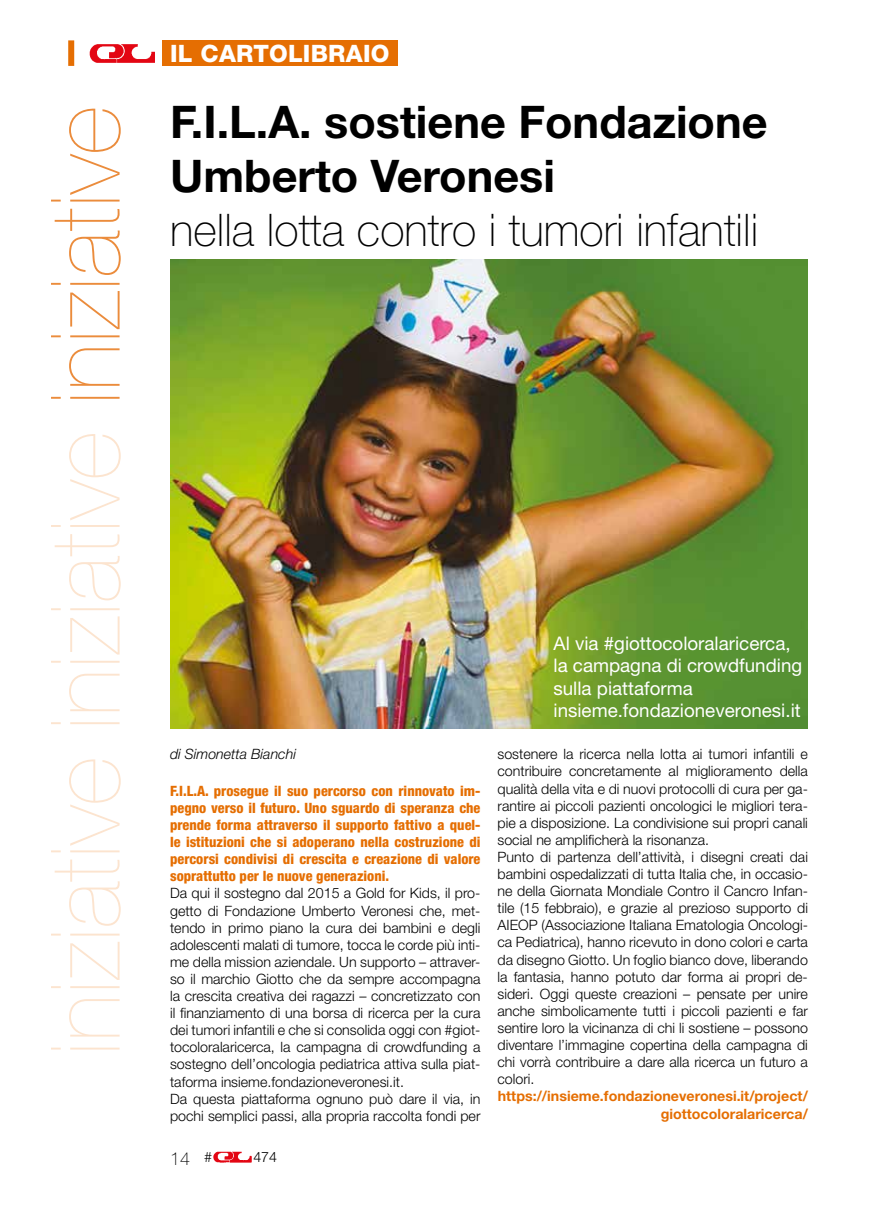
<style>
.page{position:relative;width:893px;height:1212px;background:#fff}
.page>*{position:absolute;margin:0;border:0;box-sizing:border-box;transform-origin:0 0}
.t1{font:200 96px "Helvetica Neue LT Std";letter-spacing:.005em;color:#fce4cf}
.t2{font:700 45px/54px "Helvetica Neue LT Std";color:#000}
.t3{font:100 45px "Helvetica Neue LT Std";color:#000}
.t4{font:800 24px "Helvetica Neue LT Std";letter-spacing:.01em;color:#fff}
.t5{font:18.75px/22.5px "Helvetica Neue LT Std";color:#fff}
.t6{font:100 18px "Helvetica Neue";color:#000}
.t7{font:300 14.25px/17.1px "Helvetica Neue LT Std";color:#000}
.t8{font:800 condensed 14.25px/17.1px "Helvetica Neue LT Std";color:#e56e02;text-align:justify}
.t9{font:700 14.25px/17.1px "Helvetica Neue LT Std";color:#e56e02;text-align:right}
.t10{font:italic 300 14.25px "Helvetica Neue LT Std";color:#000}
.s1{color:#eb8c3c}
</style>
<div class="page">
<img style="left:214px;top:1151px;width:38px;height:12px">
<div style="left:162px;top:40px;width:236px;height:26px;background:#e56e02"></div>
<img style="left:89px;top:44px;width:66px;height:19px">
<div style="left:68px;top:40px;width:6px;height:26px;background:#e56e02"></div>
<img style="left:170px;top:259px;width:638px;height:470px">
<h1 class="t1" style="left:30px;top:1055px;width:950px;rotate:-90deg">iniziative iniziative <span class="s1">iniziative</span></h1>
<h3 class="t4" style="left:170px;top:39px;width:221px">IL CARTOLIBRAIO</h3>
<h2 class="t2" style="left:170px;top:94px;width:599px">F.I.L.A. sostiene Fondazione<br>Umberto Veronesi</h2>
<h2 class="t3" style="left:170px;top:205px;width:590px">nella lotta contro i tumori infantili</h2>
<p class="t10" style="left:170px;top:746px;width:127px">di Simonetta Bianchi</p>
<p class="t8" style="left:170px;top:782px;width:312px">F.I.L.A. prosegue il suo percorso con rinnovato im&shy;pegno verso il futuro. Uno sguardo di speranza che prende forma attraverso il supporto fattivo a quel&shy;le istituzioni che si adoperano nella costruzione di percorsi condivisi di crescita e creazione di valore soprattutto per le nuove generazioni.</p>
<p class="t7" style="left:170px;top:884px;width:312px">Da qui il sostegno dal 2015 a Gold for Kids, il pro&shy;getto di Fondazione Umberto Veronesi che, met&shy;tendo in primo piano la cura dei bambini e degli adolescenti malati di tumore, tocca le corde più inti&shy;me della mission aziendale. Un supporto – attraver&shy;so il marchio Giotto che da sempre accompagna la crescita creativa dei ragazzi – concretizzato con il finanziamento di una borsa di ricerca per la cura dei tumori infantili e che si consolida oggi con #giot&shy;tocoloralaricerca, la campagna di crowdfunding a sostegno dell’oncologia pediatrica attiva sulla piat&shy;taforma insieme.fondazioneveronesi.it.<br>Da questa piattaforma ognuno può dare il via, in pochi semplici passi, alla propria raccolta fondi per</p>
<p class="t6" style="left:170px;top:1148px;width:43px">14 <sup>#</sup></p>
<p class="t7" style="left:253px;top:1148px;width:25px">474</p>
<h3 class="t5" style="left:553px;top:631px;width:250px">Al via #giottocoloralaricerca, la campagna di crowdfunding sulla piattaforma insieme.fondazioneveronesi.it</h3>
<p class="t7" style="left:497px;top:745px;width:312px">sostenere la ricerca nella lotta ai tumori infantili e contribuire concretamente al miglioramento della qualità della vita e di nuovi protocolli di cura per ga&shy;rantire ai piccoli pazienti oncologici le migliori tera&shy;pie a disposizione. La condivisione sui propri canali social ne amplificherà la risonanza.<br>Punto di partenza dell’attività, i disegni creati dai bambini ospedalizzati di tutta Italia che, in occasio&shy;ne della Giornata Mondiale Contro il Cancro Infan&shy;tile (15 febbraio), e grazie al prezioso supporto di AIEOP (Associazione Italiana Ematologia Oncologi&shy;ca Pediatrica), hanno ricevuto in dono colori e carta da disegno Giotto. Un foglio bianco dove, liberando la fantasia, hanno potuto dar forma ai propri de&shy;sideri. Oggi queste creazioni – pensate per unire anche simbolicamente tutti i piccoli pazienti e far sentire loro la vicinanza di chi li sostiene – possono diventare l’immagine copertina della campagna di chi vorrà contribuire a dare alla ricerca un futuro a colori.</p>
<p class="t9" style="left:498px;top:1087px;width:312px">https://insieme.fondazioneveronesi.it/project/ giottocoloralaricerca/</p>
</div>
